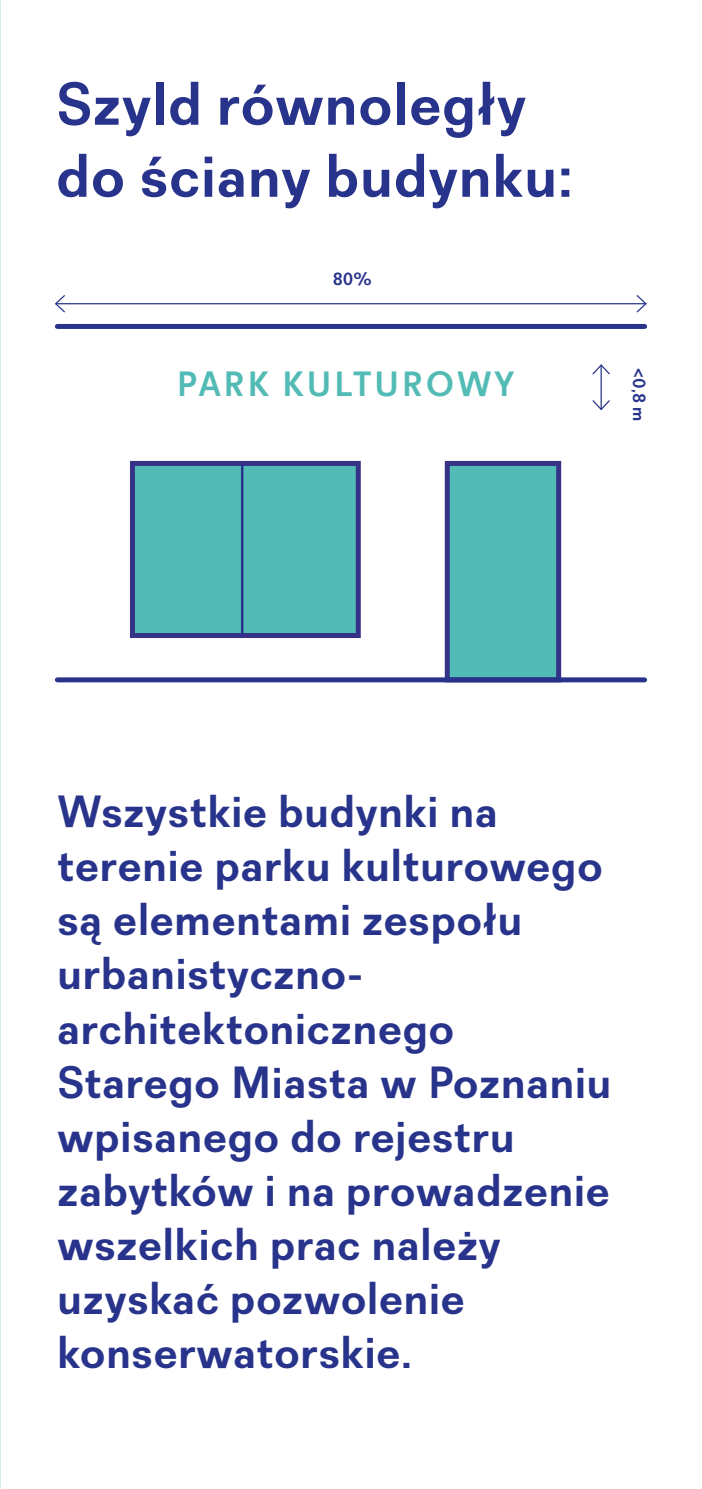
<style>
.page{position:relative;width:702px;height:1489px;background:#fff}
.page>*{position:absolute;margin:0;border:0;box-sizing:border-box;transform-origin:0 0}
.t1{font:700 60px/72px "Recta";letter-spacing:.02em;color:#28348b}
.t2{font:700 45px/54px "Recta";letter-spacing:.02em;color:#28348b}
.t3{font:700 35px "Recta";letter-spacing:.09em;color:#52bbb5}
.t4{font:700 17.5px "Recta";color:#28348b}
</style>
<div class="page">
<div style="left:57px;top:324px;width:587px;height:5px;background:#28348b"></div>
<div style="left:445px;top:461px;width:116px;height:221px;background:#52bbb5;border:5px solid #363288"></div>
<div style="left:130px;top:461px;width:231px;height:177px;background:#52bbb5;border:5px solid #363288"></div>
<hr style="left:241px;top:465px;width:2px;height:168px;background:#28348b">
<div style="left:57px;top:677px;width:587px;height:5px;background:#28348b"></div>
<hr style="left:56px;top:303px;width:590px;height:1px;background:#28348b">
<svg style="left:55px;top:295px;width:11px;height:18px"></svg>
<svg style="left:635px;top:295px;width:12px;height:18px"></svg>
<hr style="left:600px;top:365px;width:1px;height:44px;background:#28348b">
<svg style="left:592px;top:364px;width:18px;height:11px"></svg>
<svg style="left:592px;top:399px;width:18px;height:11px"></svg>
<h1 class="t1" style="left:56px;top:68px;width:517px">Szyld równoległy do ściany budynku:</h1>
<p class="t4" style="left:333px;top:268px;width:41px">80%</p>
<p class="t3" style="left:177px;top:362px;width:339px">PARK KULTUROWY</p>
<p class="t4" style="left:649px;top:368px;width:54px;rotate:90deg">&lt;0,8 m</p>
<p class="t2" style="left:58px;top:784px;width:555px">Wszystkie budynki na terenie parku kulturowego są elementami zespołu urbanistyczno&shy;architektonicznego<br>Starego Miasta w Poznaniu wpisanego do rejestru zabytków i na prowadzenie wszelkich prac należy uzyskać pozwolenie konserwatorskie.</p>
</div>
